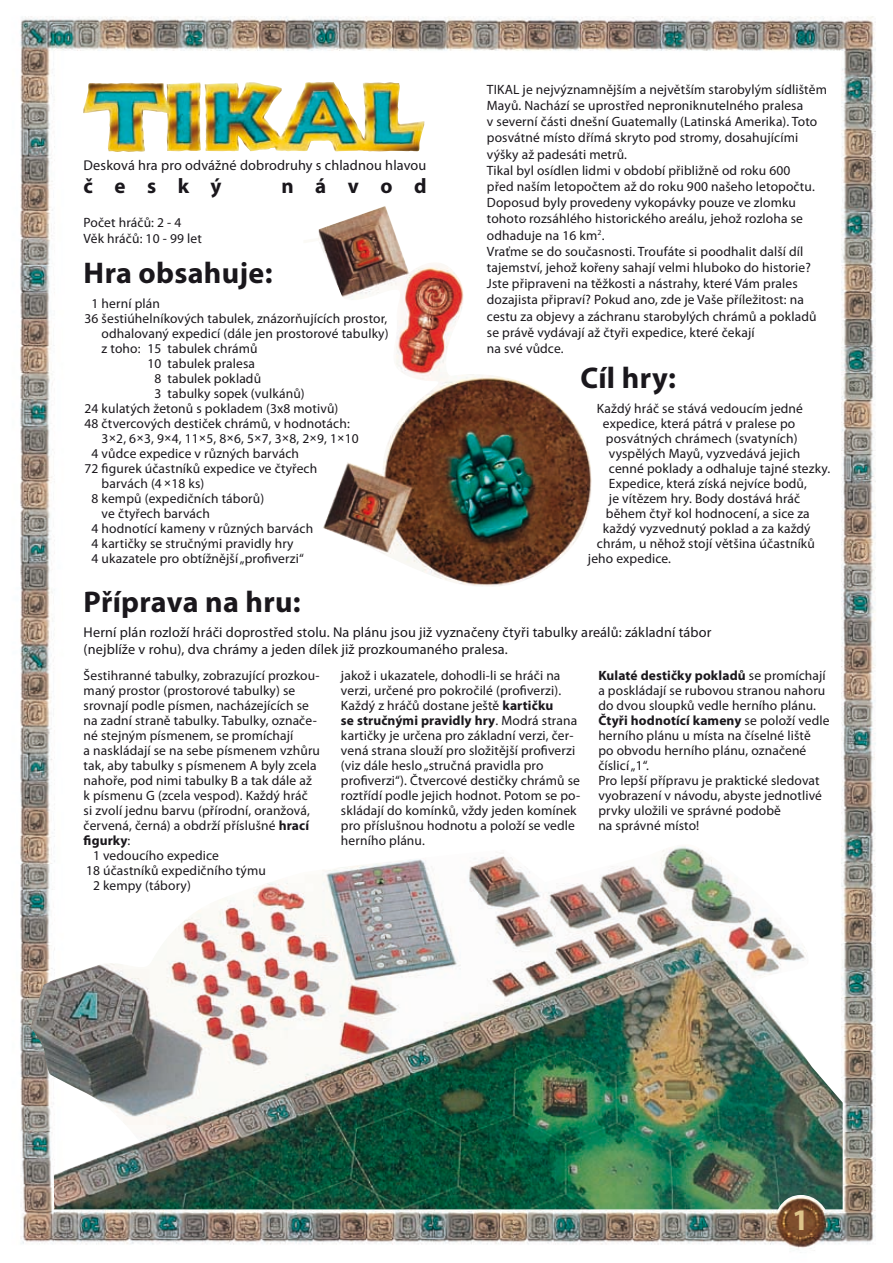
<style>
.page{position:relative;width:893px;height:1263px;background:#fff}
.page>*{position:absolute;margin:0;border:0;box-sizing:border-box;transform-origin:0 0}
.t1{font:700 30px "Myriad Pro";letter-spacing:.01em;color:#1a171c}
.t2{font:700 30px "Myriad Pro";color:#dec58b}
.t3{font:700 21px "Myriad Pro";color:#1a171c}
.t4{font:14.25px/17.1px "Myriad Pro";letter-spacing:.01em;color:#1a171c}
.t5{font:13.5px/15px "Myriad Pro";letter-spacing:.01em;color:#1a171c}
.t6{font:700 13.5px "Myriad Pro";letter-spacing:.01em;color:#1a171c}
.s1{font-family:"Stone Sans Itc TOT";font-weight:500}
.s2{font-weight:700}
.s3{font-weight:400}
</style>
<div class="page">
<img style="left:20px;top:16px;width:856px;height:1235px">
<img style="left:204px;top:82px;width:220px;height:70px">
<img style="left:30px;top:844px;width:813px;height:365px">
<img style="left:303px;top:206px;width:291px;height:383px">
<p class="t4" style="left:84px;top:157px;width:344px">Desková hra pro odvážné dobrodruhy s chladnou hlavou</p>
<h2 class="t3" style="left:84px;top:172px;width:139px">č e s k ý</h2>
<h2 class="t3" style="left:282px;top:172px;width:147px">n á v o d</h2>
<p class="t5" style="left:84px;top:214px;width:120px;line-height:16.2px">Počet hráčů: 2 - 4<br>Věk hráčů: 10 - 99 let</p>
<h1 class="t1" style="left:84px;top:254px;width:190px">Hra obsahuje:</h1>
<p class="t5" style="left:92px;top:296px;width:70px">1 herní plán</p>
<p class="t5" style="left:84px;top:311px;width:304px">36 šestiúhelníkových tabulek, znázorňujících prostor,</p>
<p class="t5" style="left:102px;top:326px;width:288px">odhalovaný expedicí (dále jen prostorové tabulky)</p>
<p class="t5" style="left:102px;top:341px;width:158px">z toho: 15 tabulek chrámů</p>
<p class="t5" style="left:148px;top:356px;width:109px">10 tabulek pralesa</p>
<p class="t5" style="left:155px;top:371px;width:108px">8 tabulek pokladů</p>
<p class="t5" style="left:155px;top:386px;width:152px">3 tabulky sopek (vulkánů)</p>
<p class="t5" style="left:84px;top:401px;width:255px">24 kulatých žetonů s pokladem (3x8 motivů)</p>
<p class="t5" style="left:84px;top:416px;width:267px">48 čtvercových destiček chrámů, v hodnotách:</p>
<p class="t5" style="left:102px;top:431px;width:259px">3<span class="s1">×</span>2, 6<span class="s1">×</span>3, 9<span class="s1">×</span>4, 11<span class="s1">×</span>5, 8<span class="s1">×</span>6, 5<span class="s1">×</span>7, 3<span class="s1">×</span>8, 2<span class="s1">×</span>9, 1<span class="s1">×</span>10</p>
<p class="t5" style="left:92px;top:446px;width:209px">4 vůdce expedice v různých barvách</p>
<p class="t5" style="left:84px;top:461px;width:234px">72 figurek účastníků expedice ve čtyřech</p>
<p class="t5" style="left:102px;top:476px;width:104px">barvách (4 <span class="s1">×</span>18 ks)</p>
<p class="t5" style="left:92px;top:491px;width:174px">8 kempů (expedičních táborů)</p>
<p class="t5" style="left:102px;top:506px;width:110px">ve čtyřech barvách</p>
<p class="t5" style="left:92px;top:521px;width:223px">4 hodnotící kameny v různých barvách</p>
<p class="t5" style="left:92px;top:536px;width:204px">4 kartičky se stručnými pravidly hry</p>
<p class="t5" style="left:92px;top:551px;width:214px">4 ukazatele pro obtížnější „profiverzi“</p>
<p class="t5" style="left:487px;top:81px;width:342px;line-height:16.2px">TIKAL je nejvýznamnějším a největším starobylým sídlištěm Mayů. Nachází se uprostřed neproniknutelného pralesa<br>v severní části dnešní Guatemally (Latinská Amerika). Toto posvátné místo dřímá skryto pod stromy, dosahujícími výšky až padesáti metrů.<br>Tikal byl osídlen lidmi v období přibližně od roku 600<br>před naším letopočtem až do roku 900 našeho letopočtu.<br>Doposud byly provedeny vykopávky pouze ve zlomku tohoto rozsáhlého historického areálu, jehož rozloha se odhaduje na 16 km<sup>2</sup>.<br>Vraťme se do současnosti. Troufáte si poodhalit další díl tajemství, jehož kořeny sahají velmi hluboko do historie?<br>Jste připraveni na těžkosti a nástrahy, které Vám prales dozajista připraví? Pokud ano, zde je Vaše příležitost: na cestu za objevy a záchranu starobylých chrámů a pokladů se právě vydávají až čtyři expedice, které čekají<br>na své vůdce.</p>
<h1 class="t1" style="left:580px;top:358px;width:97px">Cíl hry:</h1>
<p class="t5" style="left:597px;top:401px;width:208px">Každý hráč se stává vedoucím jedné</p>
<p class="t5" style="left:603px;top:416px;width:194px">expedice, která pátrá v pralese po</p>
<p class="t5" style="left:606px;top:431px;width:193px">posvátných chrámech (svatyních)</p>
<p class="t5" style="left:609px;top:446px;width:193px">vyspělých Mayů, vyzvedává jejich</p>
<p class="t5" style="left:609px;top:461px;width:223px">cenné poklady a odhaluje tajné stezky.</p>
<p class="t5" style="left:609px;top:476px;width:199px">Expedice, která získá nejvíce bodů,</p>
<p class="t5" style="left:609px;top:491px;width:193px">je vítězem hry. Body dostává hráč</p>
<p class="t5" style="left:606px;top:506px;width:205px">během čtyř kol hodnocení, a sice za</p>
<p class="t5" style="left:603px;top:521px;width:209px">každý vyzvednutý poklad a za každý</p>
<p class="t5" style="left:597px;top:536px;width:219px">chrám, u něhož stojí většina účastníků</p>
<p class="t5" style="left:588px;top:551px;width:85px">jeho expedice.</p>
<h1 class="t1" style="left:84px;top:582px;width:219px">Příprava na hru:</h1>
<p class="t4" style="left:84px;top:623px;width:629px">Herní plán rozloží hráči doprostřed stolu. Na plánu jsou již vyznačeny čtyři tabulky areálů: základní tábor (nejblíže v rohu), dva chrámy a jeden dílek již prozkoumaného pralesa.</p>
<p class="t5" style="left:84px;top:668px;width:237px">Šestihranné tabulky, zobrazující prozkou-</p>
<p class="t5" style="left:84px;top:683px;width:213px">maný prostor (prostorové tabulky) se</p>
<p class="t5" style="left:84px;top:698px;width:227px">srovnají podle písmen, nacházejících se</p>
<p class="t5" style="left:84px;top:713px;width:235px">na zadní straně tabulky. Tabulky, označe-</p>
<p class="t5" style="left:84px;top:728px;width:211px">né stejným písmenem, se promíchají</p>
<p class="t5" style="left:84px;top:743px;width:238px">a naskládají se na sebe písmenem vzhůru</p>
<p class="t5" style="left:84px;top:758px;width:235px">tak, aby tabulky s písmenem A byly zcela</p>
<p class="t5" style="left:84px;top:773px;width:230px">nahoře, pod nimi tabulky B a tak dále až</p>
<p class="t5" style="left:84px;top:788px;width:226px">k písmenu G (zcela vespod). Každý hráč</p>
<p class="t5" style="left:84px;top:803px;width:228px">si zvolí jednu barvu (přírodní, oranžová,</p>
<p class="t5" style="left:84px;top:818px;width:227px">červená, černá) a obdrží příslušné <span class="s2">hrací</span></p>
<p class="t6" style="left:84px;top:832px;width:48px">figurky<span class="s3">:</span></p>
<p class="t5" style="left:93px;top:848px;width:127px">1 vedoucího expedice</p>
<p class="t5" style="left:86px;top:863px;width:181px">18 účastníků expedičního týmu</p>
<p class="t5" style="left:93px;top:878px;width:99px">2 kempy (tábory)</p>
<p class="t5" style="left:341px;top:668px;width:241px">jakož i ukazatele, dohodli-li se hráči na verzi, určené pro pokročilé (profiverzi).<br>Každý z hráčů dostane ještě <span class="s2">kartičku<br>se stručnými pravidly hry</span>. Modrá strana kartičky je určena pro základní verzi, čer&shy;vená strana slouží pro složitější profiverzi (viz dále heslo „stručná pravidla pro profiverzi“). Čtvercové destičky chrámů se roztřídí podle jejich hodnot. Potom se po&shy;skládají do komínků, vždy jeden komínek pro příslušnou hodnotu a položí se vedle herního plánu.</p>
<p class="t5" style="left:598px;top:668px;width:233px"><span class="s2">Kulaté destičky pokladů</span> se promíchají a poskládají se rubovou stranou nahoru do dvou sloupků vedle herního plánu.<br><span class="s2">Čtyři hodnotící kameny</span> se položí vedle herního plánu u místa na číselné liště<br>po obvodu herního plánu, označené číslicí „1“.<br>Pro lepší přípravu je praktické sledovat vyobrazení v návodu, abyste jednotlivé prvky uložili ve správné podobě<br>na správné místo!</p>
<h1 class="t2" style="left:792px;top:1200px;width:18px">1</h1>
</div>
